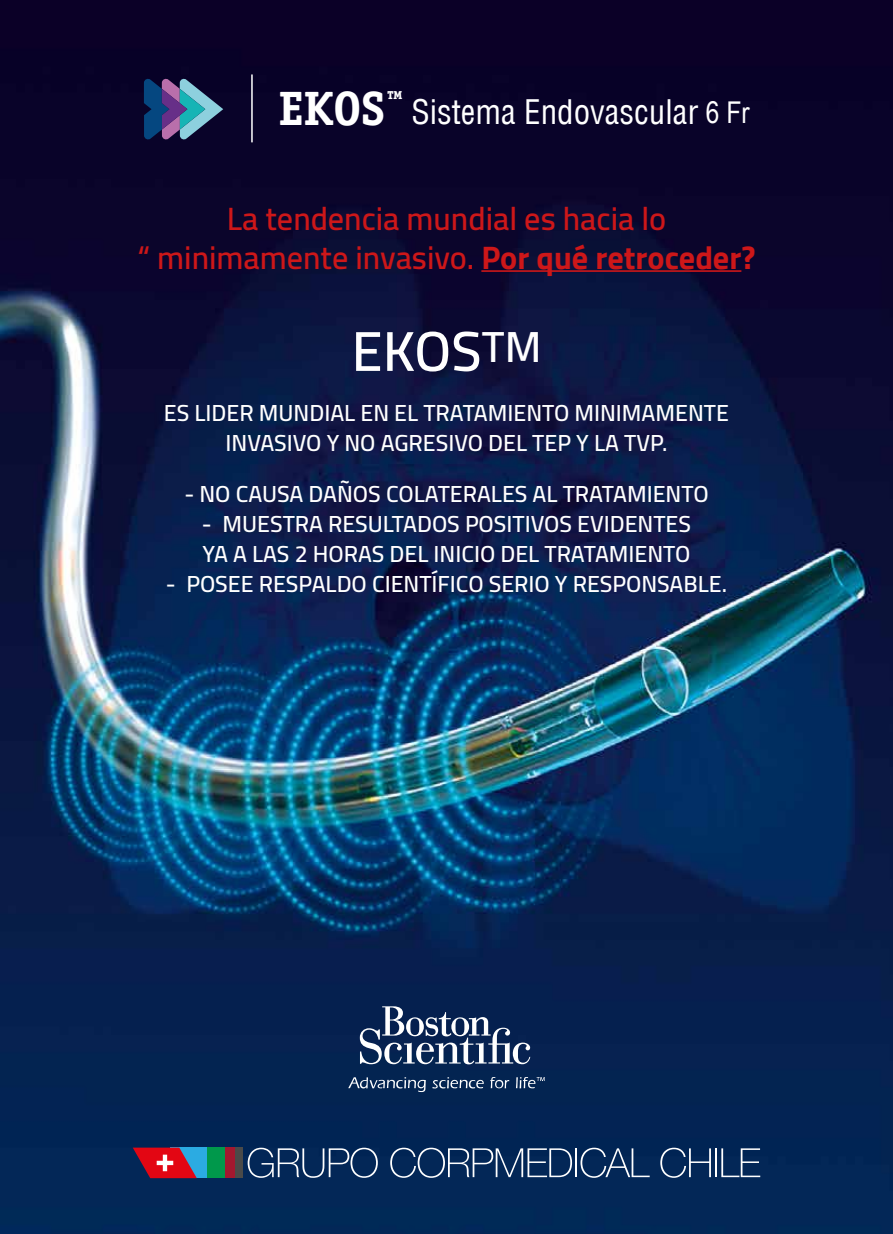
<style>
.page{position:relative;width:893px;height:1234px;background:#fff}
.page>*{position:absolute;margin:0;border:0;box-sizing:border-box;transform-origin:0 0}
.t1{font:600 56.25px "Cairo";color:#fff}
.t2{font:700 48.3px "Officina Ser ITC Std";color:#fff}
.t3{font:condensed 33px "Helvetica LT";color:#fff}
.t4{font:600 32.25px/38.7px "Cairo";color:#cd1719;text-align:center}
.t5{font:600 23.25px/30px "Cairo";color:#fff;text-align:center}
.t6{font:700 20.25px "Officina Ser ITC Std";color:#fff}
.s1{font-family:"Arial Narrow";font-stretch:normal;font-size:30px}
.s2{font-weight:700}
</style>
<div class="page">
<img style="left:1px;top:0;width:892px;height:1233px">
<svg style="left:144px;top:79px;width:79px;height:60px"></svg>
<hr style="left:251px;top:74px;width:2px;height:68px;background:#fff">
<svg style="left:248px;top:1147px;width:130px;height:30px"></svg>
<svg style="left:390px;top:1147px;width:182px;height:30px"></svg>
<hr style="left:575px;top:1148px;width:2px;height:28px;background:#fff">
<svg style="left:580px;top:1147px;width:70px;height:30px"></svg>
<svg style="left:660px;top:1147px;width:51px;height:30px"></svg>
<hr style="left:715px;top:1148px;width:2px;height:28px;background:#fff">
<svg style="left:721px;top:1148px;width:39px;height:28px"></svg>
<div style="left:206px;top:1147px;width:36px;height:30px;background:#4a4a49"></div>
<div style="left:199px;top:1147px;width:36px;height:30px;background:#a2182f"></div>
<div style="left:188px;top:1147px;width:36px;height:30px;background:#00984b"></div>
<div style="left:170px;top:1147px;width:36px;height:30px;background:#2babe2"></div>
<svg style="left:133px;top:1147px;width:63px;height:30px"></svg>
<svg style="left:360px;top:1006px;width:170px;height:58px"></svg>
<svg style="left:348px;top:1076px;width:78px;height:15px"></svg>
<svg style="left:432px;top:1076px;width:52px;height:12px"></svg>
<svg style="left:490px;top:1076px;width:19px;height:12px"></svg>
<svg style="left:516px;top:1076px;width:29px;height:12px"></svg>
<hr style="left:481px;top:270px;width:260px;height:2px;background:#cd1719">
<h2 class="t2" style="left:279px;top:79px;width:108px">EKOS</h2>
<p class="t6" style="left:387px;top:86px;width:17px">™</p>
<h3 class="t3" style="left:411px;top:91px;width:340px">Sistema Endovascular <span class="s1">6 Fr</span></h3>
<h3 class="t4" style="left:137px;top:199px;width:619px">La tendencia mundial es hacia lo<br>“ minimamente invasivo. <span class="s2">Por qué retroceder?</span></h3>
<h1 class="t1" style="left:351px;top:303px;width:191px">EKOS<sup>TM</sup></h1>
<p class="t5" style="left:164px;top:397px;width:566px">ES LIDER MUNDIAL EN EL TRATAMIENTO MINIMAMENTE<br>INVASIVO Y NO AGRESIVO DEL TEP Y LA TVP.</p>
<p class="t5" style="left:184px;top:478px;width:526px">- NO CAUSA DAÑOS COLATERALES AL TRATAMIENTO</p>
<p class="t5" style="left:202px;top:508px;width:491px;text-align:left">- ⁠MUESTRA RESULTADOS POSITIVOS EVIDENTES<br>YA A LAS 2 HORAS DEL INICIO DEL TRATAMIENTO</p>
<p class="t5" style="left:166px;top:568px;width:563px">- ⁠POSEE RESPALDO CIENTÍFICO SERIO Y RESPONSABLE.</p>
</div>
